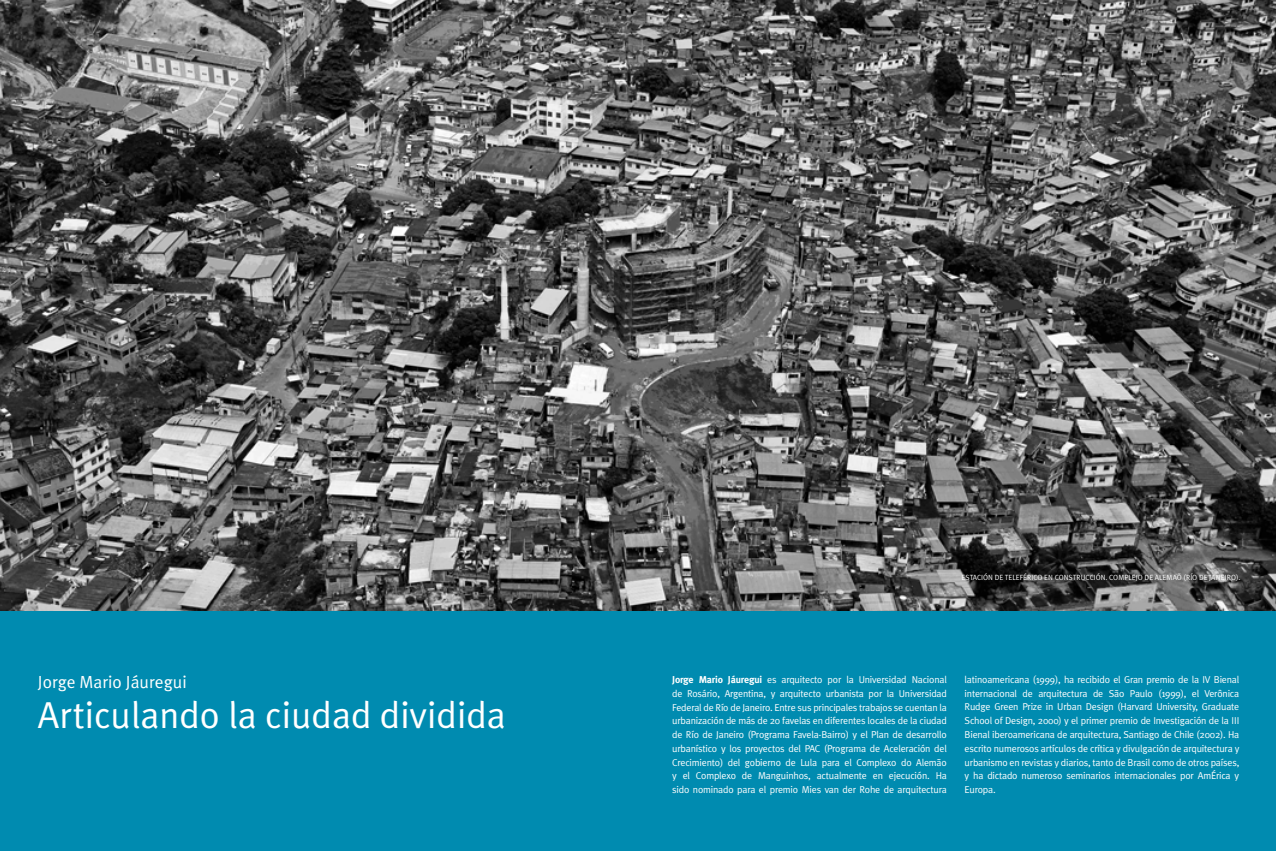
<style>
.page{position:relative;width:1276px;height:851px;background:#fff}
.page>*{position:absolute;margin:0;border:0;box-sizing:border-box;transform-origin:0 0}
.t1{font:37.5px "Meta Plus Normal";color:#fff}
.t2{font:17.5px "Meta Plus Normal";color:#fff}
.t3{font:10px/13.8px "Meta Plus Normal";letter-spacing:-.02em;color:#fff;text-align:justify}
.t4{font:7.5px "Meta Plus Normal";color:#fff}
.s1{font-family:"Meta Plus";font-weight:700}
</style>
<div class="page">
<img style="left:0;top:0;width:1276px;height:611px">
<div style="left:0;top:611px;width:1276px;height:239px;background:#008bb0"></div>
<p class="t2" style="left:38px;top:672px;width:150px">Jorge Mario Jáuregui</p>
<p class="t1" style="left:38px;top:693px;width:469px">Articulando la ciudad dividida</p>
<p class="t4" style="left:961px;top:572px;width:280px">ESTACIÓN DE TELEFÉRICO EN CONSTRUCCIÓN. COMPLEJO DE ALEMAÕ (RÍO DE JANEIRO).</p>
<p class="t3" style="left:672px;top:672px;width:276px"><span class="s1">Jorge Mario Jáuregui</span> es arquitecto por la Universidad Nacional de Rosário, Argentina, y arquitecto urbanista por la Universidad Federal de Río de Janeiro. Entre sus principales trabajos se cuentan la urbanización de más de 20 favelas en diferentes locales de la ciudad de Río de Janeiro (Programa Favela-Bairro) y el Plan de desarrollo urbanístico y los proyectos del PAC (Programa de Aceleración del Crecimiento) del gobierno de Lula para el Complexo do Alemão y el Complexo de Manguinhos, actualmente en ejecución. Ha sido nominado para el premio Mies van der Rohe de arquitectura</p>
<p class="t3" style="left:964px;top:672px;width:276px">latinoamericana (1999), ha recibido el Gran premio de la IV Bienal internacional de arquitectura de São Paulo (1999), el Verônica Rudge Green Prize in Urban Design (Harvard University, Graduate School of Design, 2000) y el primer premio de Investigación de la III Bienal iberoamericana de arquitectura, Santiago de Chile (2002). Ha escrito numerosos artículos de crítica y divulgación de arquitectura y urbanismo en revistas y diarios, tanto de Brasil como de otros países, y ha dictado numeroso seminarios internacionales por AmÉrica y Europa.</p>
</div>
